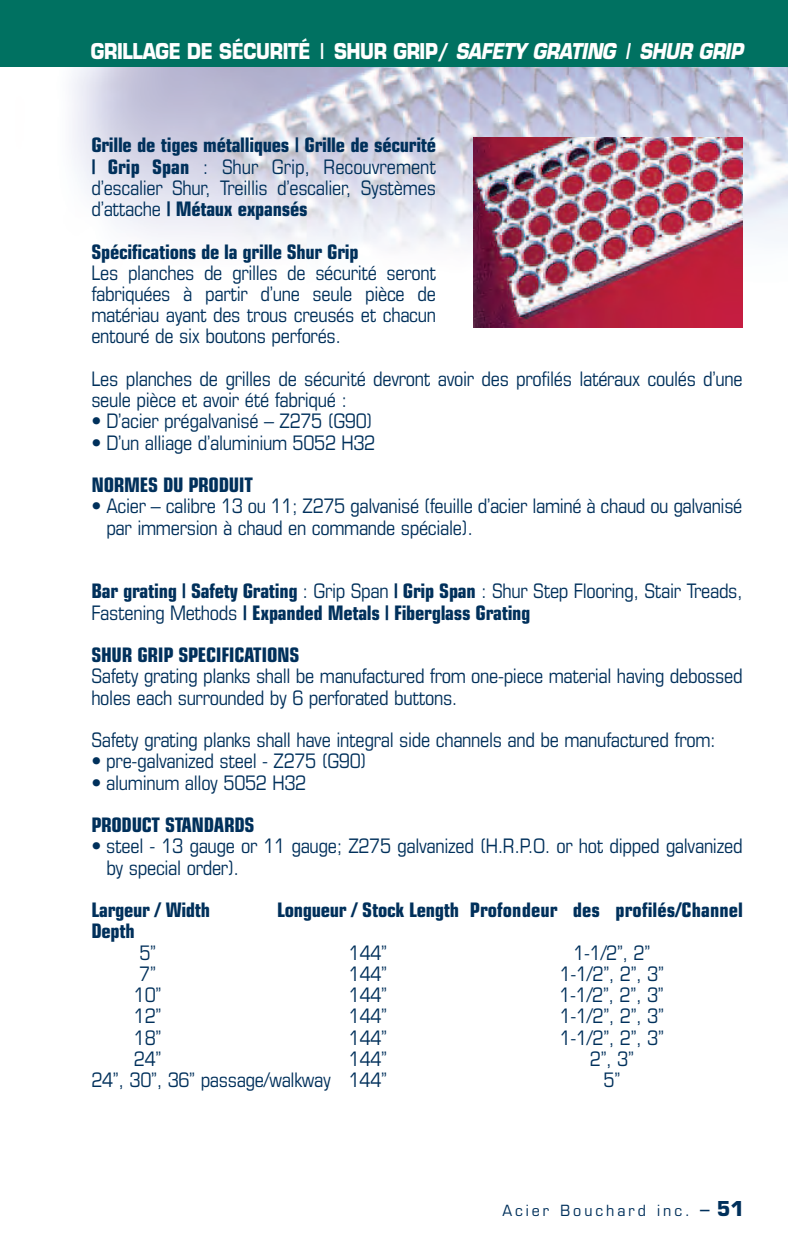
<style>
.page{position:relative;width:788px;height:1260px;background:#fff}
.page>*{position:absolute;margin:0;border:0;box-sizing:border-box;transform-origin:0 0}
.t1{font:700 21.25px "Eurostile";letter-spacing:-.02em;color:#fff;scale:.85 1}
.t2{font:condensed 20px/21.2px "Eurostile";letter-spacing:-.015em;color:#00305b}
.t3{font:700 condensed 20px/21.2px "Eurostile";letter-spacing:-.015em;color:#00305b}
.t4{font:700 condensed 20px "Eurostile";letter-spacing:.005em;color:#00305b}
.t5{font:15px "Eurostile";letter-spacing:.205em;color:#00305b;scale:.95 1}
.s1{font-style:italic}
.s2{font-weight:700}
.s3{font-weight:400}
.s4{font-size:20px}
.s5{font-weight:700;font-size:20px}
</style>
<div class="page">
<img style="left:73px;top:68px;width:715px;height:260px">
<div style="left:0;top:0;width:788px;height:68px;background:#007161"></div>
<img style="left:473px;top:137px;width:269px;height:191px">
<p class="t1" style="left:91px;top:43px;width:768px">GRILLAGE DE SÉCURITÉ | SHUR GRIP/ <span class="s1">SAFETY GRATING | SHUR GRIP</span></p>
<p class="t2" style="left:91px;top:136px;width:346px;text-align:justify"><span class="s2">Grille de tiges métalliques | Grille de sécurité | Grip Span</span> : Shur Grip, Recouvrement d’escalier Shur, Treillis d’escalier, Systèmes d’attache <span class="s2">| Métaux expansés</span></p>
<p class="t3" style="left:91px;top:243px;width:269px">Spécifications de la grille Shur Grip</p>
<p class="t2" style="left:91px;top:264px;width:346px;text-align:justify">Les planches de grilles de sécurité seront fabriquées à partir d’une seule pièce de matériau ayant des trous creusés et chacun entouré de six boutons perforés.</p>
<p class="t2" style="left:91px;top:370px;width:652px">Les planches de grilles de sécurité devront avoir des profilés latéraux coulés d’une seule pièce et avoir été fabriqué :</p>
<p class="t2" style="left:91px;top:412px;width:282px">• D’acier prégalvanisé – Z275 (G90)</p>
<p class="t2" style="left:91px;top:434px;width:285px">• D’un alliage d’aluminium 5052 H32</p>
<p class="t3" style="left:91px;top:476px;width:163px">NORMES DU PRODUIT</p>
<p class="t2" style="left:106px;top:497px;width:637px;text-indent:-15px">• Acier – calibre 13 ou 11; Z275 galvanisé (feuille d’acier laminé à chaud ou galvanisé par immersion à chaud en commande spéciale).</p>
<p class="t3" style="left:91px;top:582px;width:652px">Bar grating | Safety Grating <span class="s3">: Grip Span</span> | Grip Span <span class="s3">: Shur Step Flooring, Stair Treads,<br>Fastening Methods</span> | Expanded Metals | Fiberglass Grating</p>
<p class="t3" style="left:91px;top:646px;width:209px">SHUR GRIP SPECIFICATIONS</p>
<p class="t2" style="left:91px;top:667px;width:652px">Safety grating planks shall be manufactured from one-piece material having debossed holes each surrounded by 6 perforated buttons.</p>
<p class="t2" style="left:91px;top:731px;width:626px">Safety grating planks shall have integral side channels and be manufactured from:</p>
<p class="t2" style="left:91px;top:752px;width:276px">• pre-galvanized steel - Z275 (G90)</p>
<p class="t2" style="left:91px;top:774px;width:216px">• aluminum alloy 5052 H32</p>
<p class="t3" style="left:91px;top:816px;width:165px">PRODUCT STANDARDS</p>
<p class="t2" style="left:106px;top:837px;width:637px;text-indent:-15px">• steel - 13 gauge or 11 gauge; Z275 galvanized (H.R.P.O. or hot dipped galvanized by special order).</p>
<p class="t3" style="left:91px;top:901px;width:120px">Largeur / Width</p>
<p class="t4" style="left:277px;top:903px;width:467px">Longueur / Stock Length Profondeur des profilés/Channel</p>
<p class="t3" style="left:91px;top:922px;width:45px">Depth</p>
<p class="t2" style="left:139px;top:944px;width:18px">5”</p>
<p class="t2" style="left:349px;top:944px;width:40px">144”</p>
<p class="t2" style="left:573px;top:944px;width:78px">1-1/2”, 2”</p>
<p class="t2" style="left:139px;top:965px;width:18px">7”</p>
<p class="t2" style="left:349px;top:965px;width:40px">144”</p>
<p class="t2" style="left:559px;top:965px;width:106px">1-1/2”, 2”, 3”</p>
<p class="t2" style="left:134px;top:986px;width:29px">10”</p>
<p class="t2" style="left:349px;top:986px;width:40px">144”</p>
<p class="t2" style="left:559px;top:986px;width:106px">1-1/2”, 2”, 3”</p>
<p class="t2" style="left:134px;top:1007px;width:29px">12”</p>
<p class="t2" style="left:349px;top:1007px;width:40px">144”</p>
<p class="t2" style="left:559px;top:1007px;width:106px">1-1/2”, 2”, 3”</p>
<p class="t2" style="left:134px;top:1028px;width:29px">18”</p>
<p class="t2" style="left:349px;top:1028px;width:40px">144”</p>
<p class="t2" style="left:559px;top:1028px;width:106px">1-1/2”, 2”, 3”</p>
<p class="t2" style="left:134px;top:1050px;width:29px">24”</p>
<p class="t2" style="left:349px;top:1050px;width:40px">144”</p>
<p class="t2" style="left:590px;top:1050px;width:46px">2”, 3”</p>
<p class="t2" style="left:91px;top:1071px;width:297px">24”, 30”, 36” passage/walkway 144”</p>
<p class="t2" style="left:603px;top:1071px;width:18px">5”</p>
<p class="t5" style="left:502px;top:1205px;width:256px">Acier Bouchard inc. <span class="s4">–</span> <span class="s5">51</span></p>
</div>
